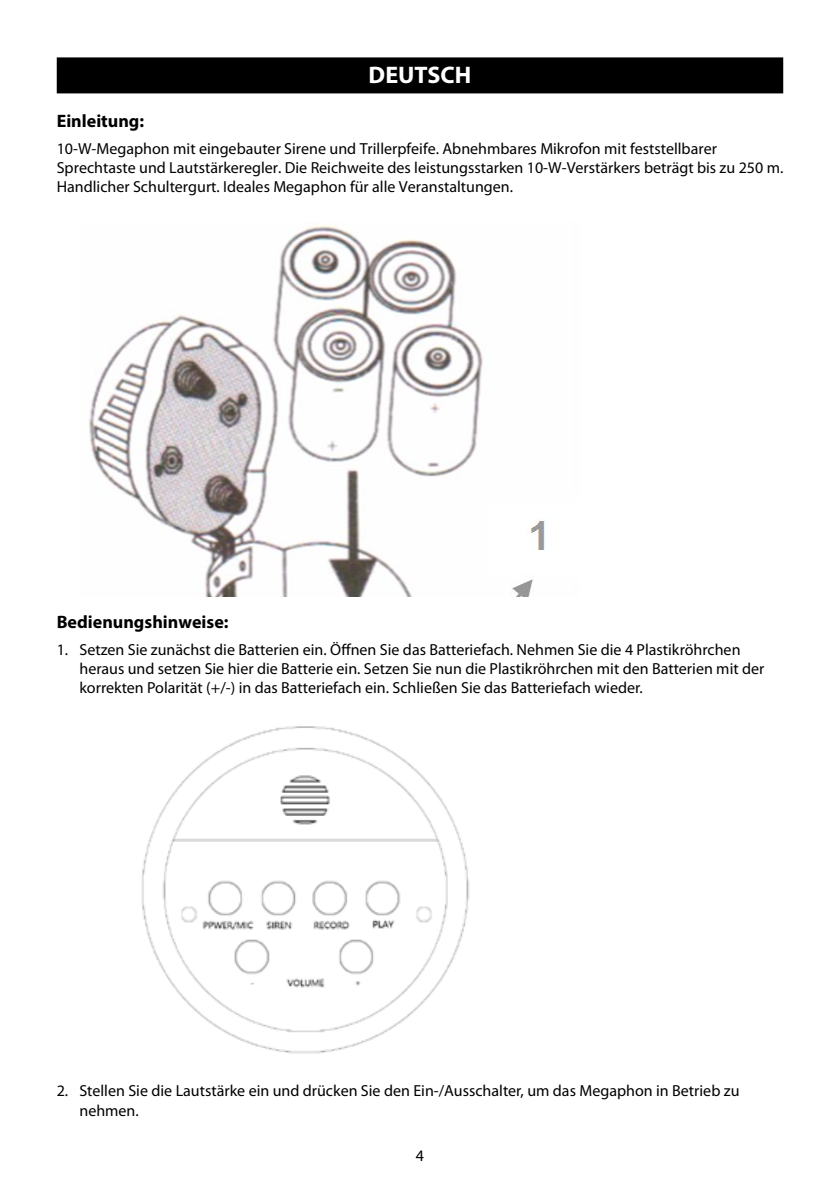
<style>
.page{position:relative;width:840px;height:1191px;background:#fff}
.page>*{position:absolute;margin:0;border:0;box-sizing:border-box;transform-origin:0 0}
.t1{font:700 24px "Myriad Pro";color:#fff}
.t2{font:700 18px "Myriad Pro";color:#000}
.t3{font:16px/19.2px "Myriad Pro";color:#000}
</style>
<div class="page">
<div style="left:57px;top:57px;width:725px;height:36px;background:#000"></div>
<img style="left:89px;top:224px;width:457px;height:373px">
<img style="left:142px;top:726px;width:328px;height:328px">
<h1 class="t1" style="left:368px;top:59px;width:104px">DEUTSCH</h1>
<p class="t2" style="left:57px;top:109px;width:89px">Einleitung:</p>
<p class="t3" style="left:57px;top:138px;width:727px">10-W-Megaphon mit eingebauter Sirene und Trillerpfeife. Abnehmbares Mikrofon mit feststellbarer<br>Sprechtaste und Lautstärkeregler. Die Reichweite des leistungsstarken 10-W-Verstärkers beträgt bis zu 250 m.<br>Handlicher Schultergurt. Ideales Megaphon für alle Veranstaltungen.</p>
<p class="t2" style="left:57px;top:610px;width:173px">Bedienungshinweise:</p>
<p class="t3" style="left:79px;top:640px;width:686px;text-indent:-23px">1. Setzen Sie zunächst die Batterien ein. Öffnen Sie das Batteriefach. Nehmen Sie die 4 Plastikröhrchen heraus und setzen Sie hier die Batterie ein. Setzen Sie nun die Plastikröhrchen mit den Batterien mit der korrekten Polarität (+/-) in das Batteriefach ein. Schließen Sie das Batteriefach wieder.</p>
<p class="t3" style="left:79px;top:1081px;width:661px;text-indent:-23px">2. Stellen Sie die Lautstärke ein und drücken Sie den Ein-/Ausschalter, um das Megaphon in Betrieb zu nehmen.</p>
<p class="t3" style="left:415px;top:1146px;width:10px">4</p>
</div>
